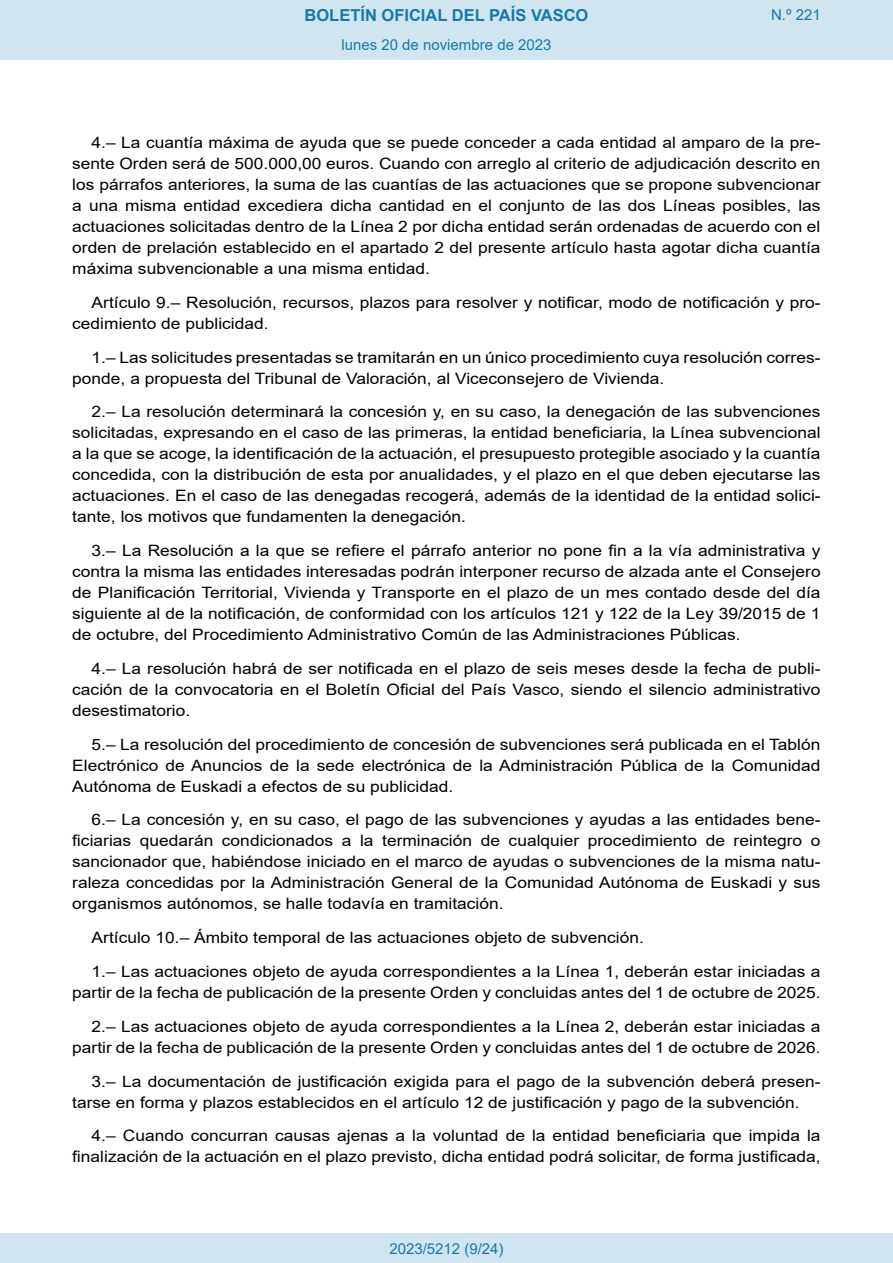
<style>
.page{position:relative;width:893px;height:1263px;background:#fff}
.page>*{position:absolute;margin:0;border:0;box-sizing:border-box;transform-origin:0 0}
.t1{font:700 16.5px "Arial";color:#1879ad}
.BOPVDetalle{font:15.6px/21px "Arial";color:#000;text-align:justify;scale:1.11 1}
.Paginacion_Centro{font:15px "Arial";color:#1879ad}
</style>
<div class="page">
<div style="left:0;top:0;width:893px;height:60px;background:#d0e5f0"></div>
<div style="left:0;top:1233px;width:893px;height:30px;background:#d0e5f0"></div>
<p class="t1" style="left:305px;top:3px;width:285px">BOLETÍN OFICIAL DEL PAÍS VASCO</p>
<p class="Paginacion_Centro" style="left:341px;top:35px;width:212px">lunes 20 de noviembre de 2023</p>
<p class="Paginacion_Centro" style="left:771px;top:5px;width:51px">N.º 221</p>
<p class="BOPVDetalle" style="left:72px;top:132px;width:676px;text-indent:19px">4.– La cuantía máxima de ayuda que se puede conceder a cada entidad al amparo de la pre&shy;sente Orden será de 500.000,00 euros. Cuando con arreglo al criterio de adjudicación descrito en los párrafos anteriores, la suma de las cuantías de las actuaciones que se propone subvencionar a una misma entidad excediera dicha cantidad en el conjunto de las dos Líneas posibles, las actuaciones solicitadas dentro de la Línea 2 por dicha entidad serán ordenadas de acuerdo con el orden de prelación establecido en el apartado 2 del presente artículo hasta agotar dicha cuantía máxima subvencionable a una misma entidad.</p>
<p class="BOPVDetalle" style="left:72px;top:292px;width:676px;text-indent:19px">Artículo 9.– Resolución, recursos, plazos para resolver y notificar, modo de notificación y pro&shy;cedimiento de publicidad.</p>
<p class="BOPVDetalle" style="left:72px;top:347px;width:676px;text-indent:19px">1.– Las solicitudes presentadas se tramitarán en un único procedimiento cuya resolución corres&shy;ponde, a propuesta del Tribunal de Valoración, al Viceconsejero de Vivienda.</p>
<p class="BOPVDetalle" style="left:72px;top:401px;width:676px;text-indent:19px">2.– La resolución determinará la concesión y, en su caso, la denegación de las subvenciones solicitadas, expresando en el caso de las primeras, la entidad beneficiaria, la Línea subvencional a la que se acoge, la identificación de la actuación, el presupuesto protegible asociado y la cuantía concedida, con la distribución de esta por anualidades, y el plazo en el que deben ejecutarse las actuaciones. En el caso de las denegadas recogerá, además de la identidad de la entidad solici&shy;tante, los motivos que fundamenten la denegación.</p>
<p class="BOPVDetalle" style="left:72px;top:540px;width:676px;text-indent:19px">3.– La Resolución a la que se refiere el párrafo anterior no pone fin a la vía administrativa y contra la misma las entidades interesadas podrán interponer recurso de alzada ante el Consejero de Planificación Territorial, Vivienda y Transporte en el plazo de un mes contado desde del día siguiente al de la notificación, de conformidad con los artículos 121 y 122 de la Ley 39/2015 de 1 de octubre, del Procedimiento Administrativo Común de las Administraciones Públicas.</p>
<p class="BOPVDetalle" style="left:72px;top:658px;width:676px;text-indent:19px">4.– La resolución habrá de ser notificada en el plazo de seis meses desde la fecha de publi&shy;cación de la convocatoria en el Boletín Oficial del País Vasco, siendo el silencio administrativo desestimatorio.</p>
<p class="BOPVDetalle" style="left:72px;top:734px;width:676px;text-indent:19px">5.– La resolución del procedimiento de concesión de subvenciones será publicada en el Tablón Electrónico de Anuncios de la sede electrónica de la Administración Pública de la Comunidad Autónoma de Euskadi a efectos de su publicidad.</p>
<p class="BOPVDetalle" style="left:72px;top:809px;width:676px;text-indent:19px">6.– La concesión y, en su caso, el pago de las subvenciones y ayudas a las entidades bene&shy;ficiarias quedarán condicionados a la terminación de cualquier procedimiento de reintegro o sancionador que, habiéndose iniciado en el marco de ayudas o subvenciones de la misma natu&shy;raleza concedidas por la Administración General de la Comunidad Autónoma de Euskadi y sus organismos autónomos, se halle todavía en tramitación.</p>
<p class="BOPVDetalle" style="left:92px;top:927px;width:499px">Artículo 10.– Ámbito temporal de las actuaciones objeto de subvención.</p>
<p class="BOPVDetalle" style="left:72px;top:961px;width:676px;text-align:right">1.– Las actuaciones objeto de ayuda correspondientes a la Línea 1, deberán estar iniciadas a partir de la fecha de publicación de la presente Orden y concluidas antes del 1 de octubre de 2025.</p>
<p class="BOPVDetalle" style="left:72px;top:1016px;width:676px;text-align:right">2.– Las actuaciones objeto de ayuda correspondientes a la Línea 2, deberán estar iniciadas a partir de la fecha de publicación de la presente Orden y concluidas antes del 1 de octubre de 2026.</p>
<p class="BOPVDetalle" style="left:72px;top:1070px;width:676px;text-indent:19px">3.– La documentación de justificación exigida para el pago de la subvención deberá presen&shy;tarse en forma y plazos establecidos en el artículo 12 de justificación y pago de la subvención.</p>
<p class="BOPVDetalle" style="left:72px;top:1125px;width:676px;text-align:right">4.– Cuando concurran causas ajenas a la voluntad de la entidad beneficiaria que impida la finalización de la actuación en el plazo previsto, dicha entidad podrá solicitar, de forma justificada,</p>
<p class="Paginacion_Centro" style="left:389px;top:1238px;width:116px">2023/5212 (9/24)</p>
</div>
